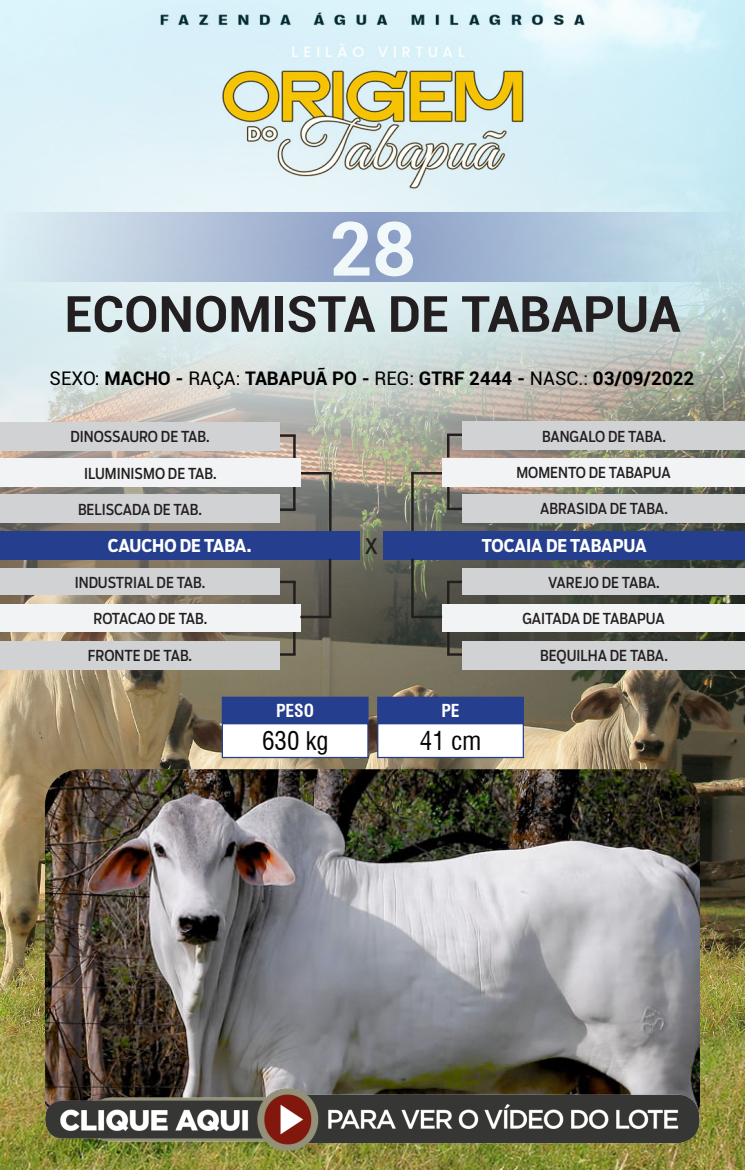
<style>
.page{position:relative;width:745px;height:1170px;background:#fff}
.page>*{position:absolute;margin:0;border:0;box-sizing:border-box;transform-origin:0 0}
.t1{font:700 75px "Roboto";color:#fff}
.t2{font:700 50px "Roboto";color:#231f20}
.t3{font:condensed 25px "Swiss 721 BT";color:#040503}
.t4{font:21.25px "Boomer Cond";color:#231f20}
.t5{font:700 18.75px "Roboto";color:#000}
.t6{font:700 17.5px "Boomer Cond";letter-spacing:-.005em;color:#fff}
.t7{font:700 condensed 17.5px "Swiss 721 BT";color:#fff}
.t8{font:15px "Boomer Cond";color:#231f20}
.t9{font:15px "Boomer Cond";letter-spacing:-.03em;color:#231f20}
.s1{font-weight:400}
</style>
<div class="page">
<img style="left:0;top:0;width:744px;height:1169px">
<hr style="left:411px;top:473px;width:2px;height:58px;background:#231f20">
<hr style="left:411px;top:472px;width:31px;height:2px;background:#231f20">
<hr style="left:329px;top:473px;width:2px;height:58px;background:#231f20">
<hr style="left:300px;top:472px;width:31px;height:2px;background:#231f20">
<hr style="left:293px;top:581px;width:2px;height:23px;background:#231f20">
<hr style="left:279px;top:580px;width:16px;height:3px;background:#231f20">
<hr style="left:293px;top:631px;width:2px;height:23px;background:#231f20">
<svg style="left:279px;top:653px;width:16px;height:2px"></svg>
<hr style="left:446px;top:581px;width:3px;height:23px;background:#231f20">
<hr style="left:446px;top:580px;width:16px;height:3px;background:#231f20">
<hr style="left:447px;top:631px;width:2px;height:23px;background:#231f20">
<svg style="left:447px;top:653px;width:15px;height:2px"></svg>
<hr style="left:446px;top:434px;width:3px;height:23px;background:#231f20">
<hr style="left:446px;top:433px;width:16px;height:3px;background:#231f20">
<hr style="left:447px;top:486px;width:2px;height:23px;background:#231f20">
<hr style="left:447px;top:507px;width:16px;height:3px;background:#231f20">
<hr style="left:293px;top:487px;width:2px;height:23px;background:#231f20">
<hr style="left:279px;top:508px;width:16px;height:3px;background:#231f20">
<hr style="left:293px;top:435px;width:2px;height:23px;background:#231f20">
<hr style="left:279px;top:434px;width:16px;height:3px;background:#231f20">
<div style="left:462px;top:494px;width:282px;height:28px;background:#d1d2d4"></div>
<div style="left:0;top:494px;width:279px;height:28px;background:#d1d2d4"></div>
<div style="left:0;top:640px;width:279px;height:29px;background:#d1d2d4"></div>
<div style="left:462px;top:640px;width:282px;height:29px;background:#d1d2d4"></div>
<div style="left:442px;top:457px;width:302px;height:29px;background:#f2f3f4"></div>
<div style="left:0;top:458px;width:300px;height:29px;background:#f2f3f4"></div>
<div style="left:0;top:604px;width:300px;height:28px;background:#f2f3f4"></div>
<div style="left:442px;top:604px;width:302px;height:28px;background:#f2f3f4"></div>
<div style="left:462px;top:421px;width:282px;height:28px;background:#d1d2d4"></div>
<div style="left:0;top:422px;width:279px;height:28px;background:#d1d2d4"></div>
<div style="left:0;top:568px;width:279px;height:27px;background:#d1d2d4"></div>
<div style="left:462px;top:568px;width:282px;height:27px;background:#d1d2d4"></div>
<div style="left:0;top:531px;width:359px;height:28px;background:#253f8e"></div>
<div style="left:383px;top:531px;width:361px;height:28px;background:#253f8e"></div>
<hr style="left:328px;top:558px;width:3px;height:59px;background:#231f20">
<hr style="left:300px;top:615px;width:31px;height:3px;background:#231f20">
<hr style="left:411px;top:558px;width:2px;height:59px;background:#231f20">
<hr style="left:411px;top:615px;width:31px;height:3px;background:#231f20">
<svg style="left:0;top:213px;width:744px;height:69px;background:#afc3da"></svg>
<img style="left:45px;top:769px;width:654px;height:368px">
<img style="left:45px;top:1088px;width:654px;height:62px;border-radius:31px">
<div style="left:222px;top:697px;width:146px;height:26px;background:#253f8e"></div>
<div style="left:221px;top:696px;width:147px;height:28px;border:1px solid #253f8e"></div>
<div style="left:222px;top:723px;width:146px;height:34px;background:#fff"></div>
<div style="left:221px;top:723px;width:147px;height:35px;border:1px solid #253f8e"></div>
<div style="left:377px;top:697px;width:146px;height:26px;background:#253f8e"></div>
<div style="left:377px;top:696px;width:146px;height:28px;border:1px solid #253f8e"></div>
<div style="left:377px;top:723px;width:146px;height:34px;background:#fff"></div>
<div style="left:377px;top:723px;width:146px;height:35px;border:1px solid #253f8e"></div>
<h1 class="t1" style="left:329px;top:196px;width:88px">28</h1>
<p class="t2" style="left:64px;top:279px;width:617px">ECONOMISTA DE TABAPUA</p>
<p class="t5" style="left:50px;top:365px;width:645px"><span class="s1">SEXO:</span> MACHO - <span class="s1">RAÇA:</span> TABAPUÃ PO - <span class="s1">REG:</span> GTRF 2444 - <span class="s1">NASC.:</span> 03/09/2022</p>
<p class="t8" style="left:70px;top:428px;width:141px">DINOSSAURO DE TAB.</p>
<p class="t8" style="left:541px;top:427px;width:126px">BANGALO DE TABA.</p>
<p class="t8" style="left:84px;top:464px;width:134px">ILUMINISMO DE TAB.</p>
<p class="t8" style="left:516px;top:463px;width:156px">MOMENTO DE TABAPUA</p>
<p class="t8" style="left:78px;top:500px;width:125px">BELISCADA DE TAB.</p>
<p class="t8" style="left:540px;top:499px;width:129px">ABRASIDA DE TABA.</p>
<p class="t6" style="left:108px;top:535px;width:145px">CAUCHO DE TABA.</p>
<p class="t4" style="left:364px;top:533px;width:15px">X</p>
<p class="t6" style="left:481px;top:535px;width:166px">TOCAIA DE TABAPUA</p>
<p class="t8" style="left:75px;top:573px;width:132px">INDUSTRIAL DE TAB.</p>
<p class="t8" style="left:548px;top:573px;width:113px">VAREJO DE TABA.</p>
<p class="t9" style="left:93px;top:610px;width:115px">ROTACAO DE TAB.</p>
<p class="t8" style="left:522px;top:610px;width:144px">GAITADA DE TABAPUA</p>
<p class="t8" style="left:88px;top:646px;width:106px">FRONTE DE TAB.</p>
<p class="t8" style="left:540px;top:646px;width:129px">BEQUILHA DE TABA.</p>
<p class="t7" style="left:276px;top:700px;width:40px">PESO</p>
<p class="t3" style="left:262px;top:726px;width:68px">630 kg</p>
<p class="t7" style="left:441px;top:700px;width:20px">PE</p>
<p class="t3" style="left:419px;top:726px;width:63px">41 cm</p>
</div>
